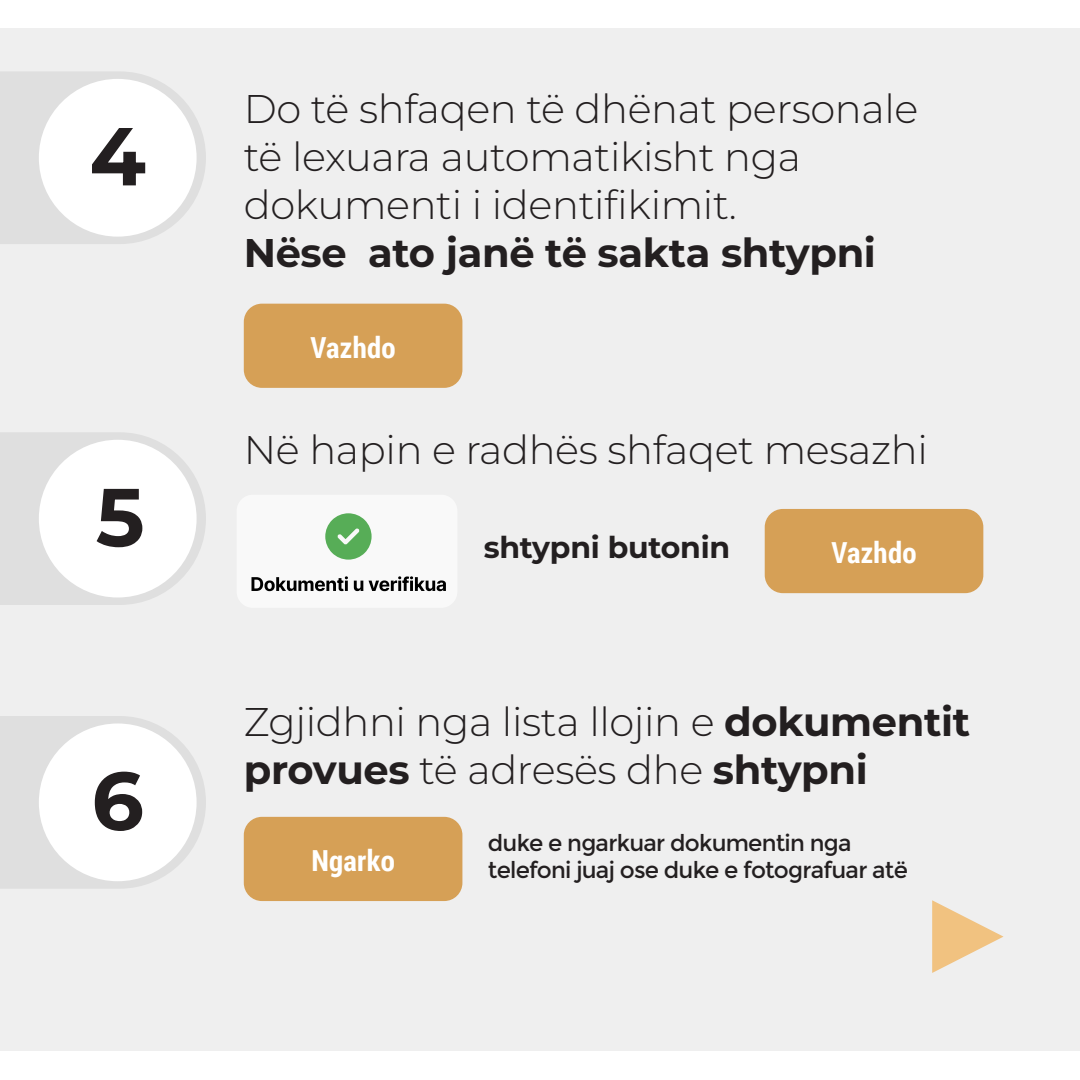
<style>
.page{position:relative;width:1080px;height:1080px;background:#fff}
.page>*{position:absolute;margin:0;border:0;box-sizing:border-box;transform-origin:0 0}
.t1{font:700 82px "Montserrat";color:#231f20}
.t2{font:300 40px/48px "Montserrat";letter-spacing:-.01em;color:#231f20}
.t3{font:700 40px "Montserrat";letter-spacing:-.01em;color:#231f20}
.t4{font:700 30px "Montserrat";letter-spacing:-.01em;color:#231f20}
.t5{font:700 29px "Roboto Condensed";letter-spacing:.01em;color:#fff}
.t6{font:23px/27.6px "Montserrat";letter-spacing:-.035em;color:#231f20}
.s1{font-weight:700}
</style>
<div class="page">
<div style="left:0;top:29px;width:1080px;height:1022px;background:#efefef"></div>
<svg style="left:932px;top:900px;width:72px;height:73px"></svg>
<svg style="left:0;top:72px;width:206px;height:172px"></svg>
<div style="left:39px;top:79px;width:158px;height:158px;background:#fff;border-radius:50%"></div>
<svg style="left:0;top:432px;width:206px;height:173px"></svg>
<div style="left:39px;top:440px;width:158px;height:158px;background:#fff;border-radius:50%"></div>
<svg style="left:0;top:716px;width:206px;height:173px"></svg>
<div style="left:39px;top:723px;width:158px;height:158px;background:#fff;border-radius:50%"></div>
<div style="left:244px;top:304px;width:218px;height:84px;background:#d6a056;border-radius:18px"></div>
<div style="left:244px;top:817px;width:218px;height:84px;background:#d6a056;border-radius:18px"></div>
<div style="left:765px;top:509px;width:218px;height:84px;background:#d6a056;border-radius:18px"></div>
<div style="left:237px;top:495px;width:220px;height:113px;background:#fff;border-radius:16px"></div>
<svg style="left:325px;top:513px;width:47px;height:47px"></svg>
<svg style="left:251px;top:576px;width:195px;height:15px"></svg>
<h1 class="t1" style="left:89px;top:102px;width:58px">4</h1>
<h1 class="t1" style="left:96px;top:463px;width:50px">5</h1>
<h1 class="t1" style="left:92px;top:746px;width:54px">6</h1>
<p class="t2" style="left:244px;top:84px;width:676px">Do të shfaqen të dhënat personale të lexuara automatikisht nga dokumenti i identifikimit.</p>
<p class="t3" style="left:244px;top:226px;width:634px">Nëse ato janë të sakta shtypni</p>
<p class="t5" style="left:311px;top:327px;width:87px">Vazhdo</p>
<p class="t2" style="left:244px;top:425px;width:686px">Në hapin e radhës shfaqet mesazhi</p>
<p class="t4" style="left:484px;top:527px;width:248px">shtypni butonin</p>
<p class="t5" style="left:832px;top:532px;width:87px">Vazhdo</p>
<p class="t2" style="left:244px;top:697px;width:728px">Zgjidhni nga lista llojin e <span class="s1">dokumentit provues</span> të adresës dhe <span class="s1">shtypni</span></p>
<p class="t5" style="left:311px;top:840px;width:85px">Ngarko</p>
<p class="t6" style="left:488px;top:829px;width:422px">duke e ngarkuar dokumentin nga telefoni juaj ose duke e fotografuar atë</p>
</div>
